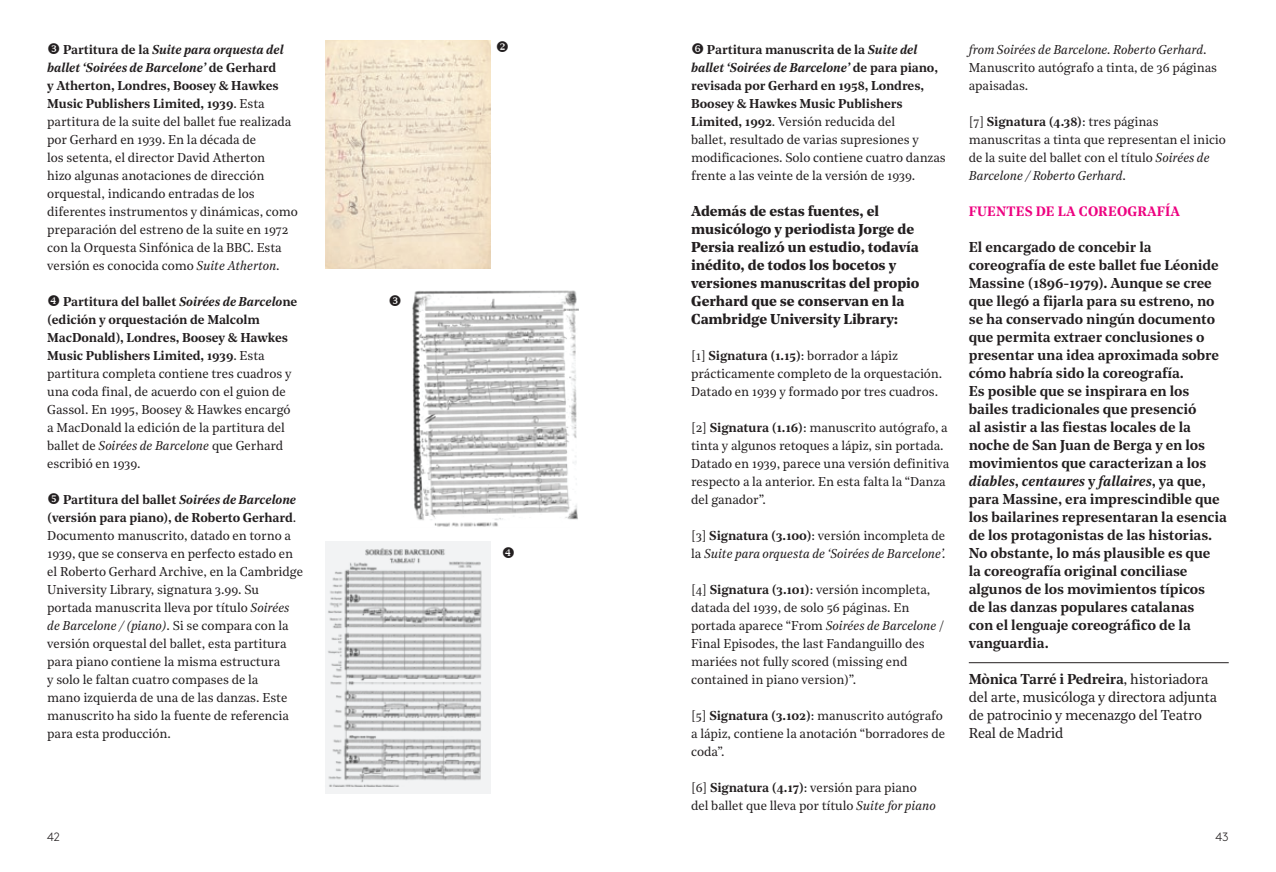
<style>
.page{position:relative;width:1276px;height:872px;background:#fff}
.page>*{position:absolute;margin:0;border:0;box-sizing:border-box;transform-origin:0 0}
.t1{font:600 14.25px/18px "Noe Text";letter-spacing:-.005em;color:#231f20}
.t2{font:700 14.25px/18px "Noe Text";letter-spacing:-.005em;color:#231f20}
.t3{font:14.25px/18px "Noe Text";letter-spacing:-.015em;color:#231f20}
.t4{font:600 13.5px "Noe Text";letter-spacing:.015em;color:#ed0280}
.t5{font:12.75px/18px "Noe Text";letter-spacing:-.005em;color:#231f20}
.t6{font:italic 12.75px/18px "Noe Text";letter-spacing:-.005em;color:#231f20}
.t7{font:300 12px "Brown Pro";color:#231f20}
.s1{font-weight:600}
.s2{font-weight:600;font-style:italic}
.s3{font-style:italic}
.s4{font-style:normal}
.s5{font-weight:600;font-style:normal}
</style>
<div class="page">
<hr style="left:969px;top:662px;width:259px;height:1px;background:#231f20">
<img style="left:325px;top:40px;width:165px;height:229px">
<img style="left:412px;top:290px;width:166px;height:237px">
<div style="left:325px;top:541px;width:166px;height:253px;background:#f2f3f4"></div>
<img style="left:328px;top:548px;width:154px;height:239px">
<p class="t5" style="left:47px;top:40px;width:252px;text-indent:16px"><span class="s1">Partitura de la</span> <span class="s2">Suite para orquesta del ballet ‘Soirées de Barcelone’</span> <span class="s1">de Gerhard<br>y Atherton, Londres, Boosey &amp; Hawkes Music Publishers Limited, 1939</span>. Esta partitura de la suite del ballet fue realizada por Gerhard en 1939. En la década de<br>los setenta, el director David Atherton<br>hizo algunas anotaciones de dirección orquestal, indicando entradas de los diferentes instrumentos y dinámicas, como preparación del estreno de la suite en 1972 con la Orquesta Sinfónica de la BBC. Esta versión es conocida como <span class="s3">Suite Atherton</span>.</p>
<p class="t5" style="left:47px;top:292px;width:252px;text-indent:16px"><span class="s1">Partitura del ballet</span> <span class="s2">Soirées de Barcelo</span><span class="s1">ne (edición y orquestación de Malcolm MacDonald), Londres, Boosey &amp; Hawkes Music Publishers Limited, 1939</span>. Esta partitura completa contiene tres cuadros y una coda final, de acuerdo con el guion de Gassol. En 1995, Boosey &amp; Hawkes encargó a MacDonald la edición de la partitura del ballet de <span class="s3">Soirées de Barcelone</span> que Gerhard escribió en 1939.</p>
<p class="t5" style="left:47px;top:490px;width:257px;text-indent:16px"><span class="s1">Partitura del ballet</span> <span class="s2">Soirées de Barcelone </span><span class="s1">(versión para piano), de Roberto Gerhard</span>.<br>Documento manuscrito, datado en torno a 1939, que se conserva en perfecto estado en el Roberto Gerhard Archive, en la Cambridge University Library, signatura 3.99. Su portada manuscrita lleva por título <span class="s3">Soirées de Barcelone / (piano)</span>. Si se compara con la versión orquestal del ballet, esta partitura para piano contiene la misma estructura<br>y solo le faltan cuatro compases de la<br>mano izquierda de una de las danzas. Este manuscrito ha sido la fuente de referencia para esta producción.</p>
<p class="t5" style="left:691px;top:40px;width:256px;text-indent:16px"><span class="s1">Partitura manuscrita de la</span> <span class="s2">Suite del ballet ‘Soirées de Barcelone’</span> <span class="s1">de para piano, revisada por Gerhard en 1958, Londres, Boosey &amp; Hawkes Music Publishers Limited, 1992</span>. Versión reducida del<br>ballet, resultado de varias supresiones y modificaciones. Solo contiene cuatro danzas frente a las veinte de la versión de 1939.</p>
<p class="t2" style="left:691px;top:201px;width:230px">Además de estas fuentes, el musicólogo y periodista Jorge de<br>Persia realizó un estudio, todavía inédito, de todos los bocetos y versiones manuscritas del propio<br>Gerhard que se conservan en la<br>Cambridge University Library:</p>
<p class="t5" style="left:691px;top:346px;width:253px">[1] <span class="s1">Signatura (1.15)</span>: borrador a lápiz prácticamente completo de la orquestación.<br>Datado en 1939 y formado por tres cuadros.</p>
<p class="t5" style="left:691px;top:418px;width:259px">[2] <span class="s1">Signatura (1.16)</span>: manuscrito autógrafo, a tinta y algunos retoques a lápiz, sin portada.<br>Datado en 1939, parece una versión definitiva respecto a la anterior. En esta falta la “Danza del ganador”.</p>
<p class="t6" style="left:691px;top:526px;width:256px"><span class="s4">[3]</span> <span class="s5">Signatura (3.100)</span><span class="s4">: versión incompleta de la</span> Suite para orquesta de ‘Soirées de Barcelone’.</p>
<p class="t5" style="left:691px;top:580px;width:254px">[4] <span class="s1">Signatura (3.101)</span>: versión incompleta, datada del 1939, de solo 56 páginas. En portada aparece “From <span class="s3">Soirées de Barcelone</span> / Final Episodes, the last Fandanguillo des mariées not fully scored (missing end contained in piano version)”.</p>
<p class="t5" style="left:691px;top:706px;width:256px">[5] <span class="s1">Signatura (3.102)</span>: manuscrito autógrafo a lápiz, contiene la anotación “borradores de coda”.</p>
<p class="t5" style="left:691px;top:778px;width:246px">[6] <span class="s1">Signatura (4.17)</span>: versión para piano del ballet que lleva por título <span class="s3">Suite for piano</span></p>
<p class="t5" style="left:969px;top:40px;width:250px"><span class="s3">from Soirées de Barcelone. Roberto Gerhard</span>.<br>Manuscrito autógrafo a tinta, de 36 páginas apaisadas.</p>
<p class="t5" style="left:969px;top:112px;width:259px">[7] <span class="s1">Signatura (4.38)</span>: tres páginas manuscritas a tinta que representan el inicio de la suite del ballet con el título <span class="s3">Soirées de Barcelone / Roberto Gerhard</span>.</p>
<p class="t4" style="left:969px;top:201px;width:213px">FUENTES DE LA COREOGRAFÍA</p>
<p class="t1" style="left:969px;top:237px;width:259px">El encargado de concebir la coreografía de este ballet fue Léonide Massine (1896-1979). Aunque se cree que llegó a fijarla para su estreno, no se ha conservado ningún documento que permita extraer conclusiones o presentar una idea aproximada sobre cómo habría sido la coreografía.<br>Es posible que se inspirara en los bailes tradicionales que presenció<br>al asistir a las fiestas locales de la noche de San Juan de Berga y en los movimientos que caracterizan a los <span class="s3">diables</span>, <span class="s3">centaures</span> y <span class="s3">fallaires</span>, ya que, para Massine, era imprescindible que los bailarines representaran la esencia de los protagonistas de las historias.<br>No obstante, lo más plausible es que<br>la coreografía original conciliase algunos de los movimientos típicos<br>de las danzas populares catalanas<br>con el lenguaje coreográfico de la vanguardia.</p>
<p class="t3" style="left:969px;top:669px;width:250px"><span class="s1">Mònica Tarré i Pedreira</span>, historiadora del arte, musicóloga y directora adjunta de patrocinio y mecenazgo del Teatro<br>Real de Madrid</p>
<p class="t7" style="left:47px;top:827px;width:14px">42</p>
<p class="t7" style="left:1215px;top:827px;width:15px">43</p>
</div>
